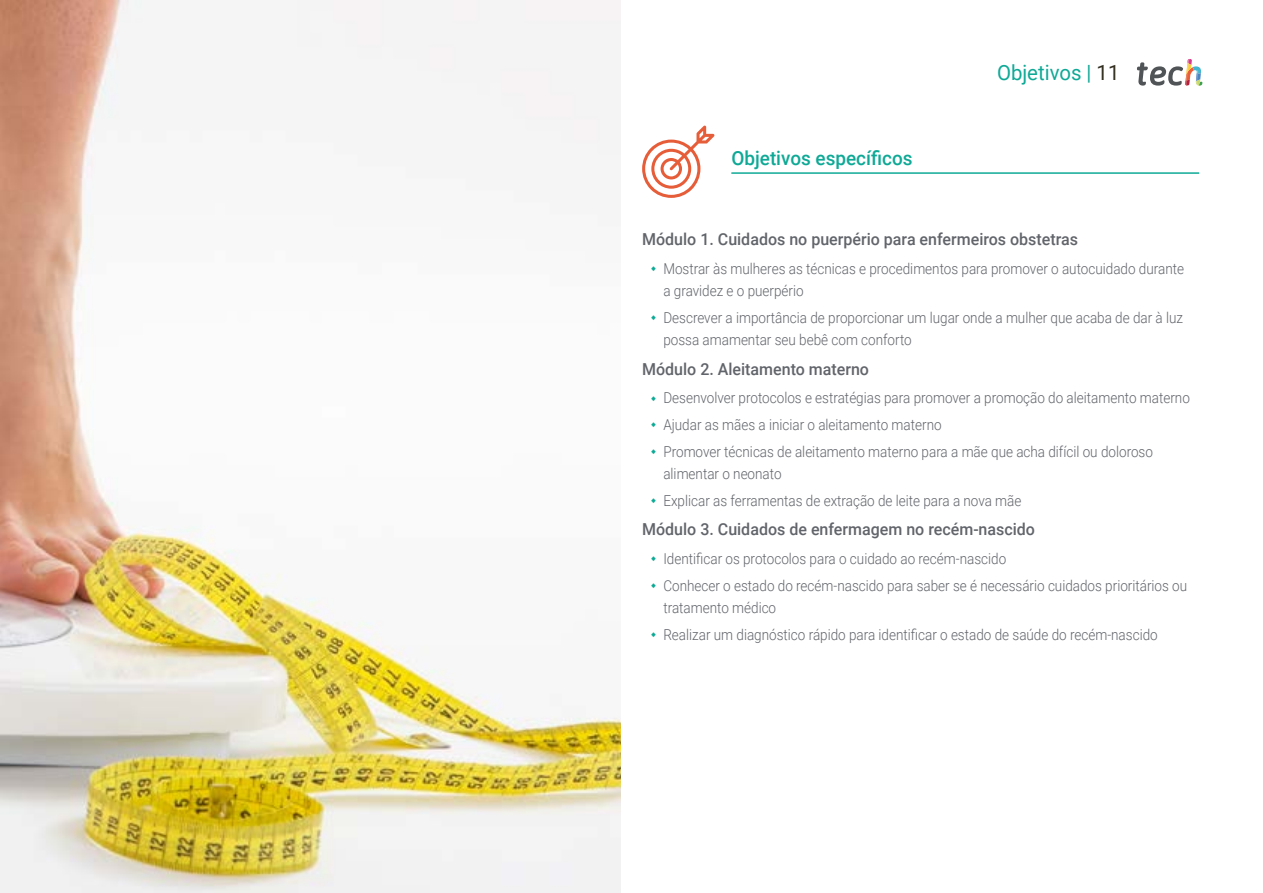
<style>
.page{position:relative;width:1263px;height:893px;background:#fff}
.page>*{position:absolute;margin:0;border:0;box-sizing:border-box;transform-origin:0 0}
.t1{font:21px "Roboto";color:#0ea996}
.t2{font:500 19.5px "Roboto";color:#0ea996}
.t3{font:500 16.5px "Roboto";color:#61646a}
.t4{font:300 15px/26.7px "Roboto";color:#61646a;scale:.9 1}
.s1{color:#312e20}
</style>
<div class="page">
<img style="left:0;top:0;width:621px;height:893px">
<svg style="left:1137px;top:59px;width:65px;height:27px"></svg>
<svg style="left:642px;top:125px;width:72px;height:73px"></svg>
<hr style="left:731px;top:173px;width:468px;height:1px;background:#0ea996">
<h2 class="t2" style="left:731px;top:144px;width:183px">Objetivos específicos</h2>
<h1 class="t1" style="left:997px;top:57px;width:124px">Objetivos | <span class="s1">11</span></h1>
<p class="t3" style="left:642px;top:228px;width:437px">Módulo 1. Cuidados no puerpério para enfermeiros obstetras</p>
<p class="t4" style="left:663px;top:257px;width:580px;line-height:22.5px">Mostrar às mulheres as técnicas e procedimentos para promover o autocuidado durante a gravidez e o puerpério</p>
<p class="t4" style="left:663px;top:306px;width:579px;line-height:22.5px">Descrever a importância de proporcionar um lugar onde a mulher que acaba de dar à luz possa amamentar seu bebê com conforto</p>
<p class="t3" style="left:642px;top:357px;width:228px">Módulo 2. Aleitamento materno</p>
<p class="t4" style="left:663px;top:384px;width:586px">Desenvolver protocolos e estratégias para promover a promoção do aleitamento materno<br>Ajudar as mães a iniciar o aleitamento materno<br>Promover técnicas de aleitamento materno para a mãe que acha difícil ou doloroso</p>
<p class="t4" style="left:663px;top:460px;width:399px">alimentar o neonato<br>Explicar as ferramentas de extração de leite para a nova mãe</p>
<p class="t3" style="left:642px;top:518px;width:394px">Módulo 3. Cuidados de enfermagem no recém-nascido</p>
<p class="t4" style="left:663px;top:544px;width:584px">Identificar os protocolos para o cuidado ao recém-nascido<br>Conhecer o estado do recém-nascido para saber se é necessário cuidados prioritários ou</p>
<p class="t4" style="left:663px;top:594px;width:551px">tratamento médico<br>Realizar um diagnóstico rápido para identificar o estado de saúde do recém-nascido</p>
</div>
